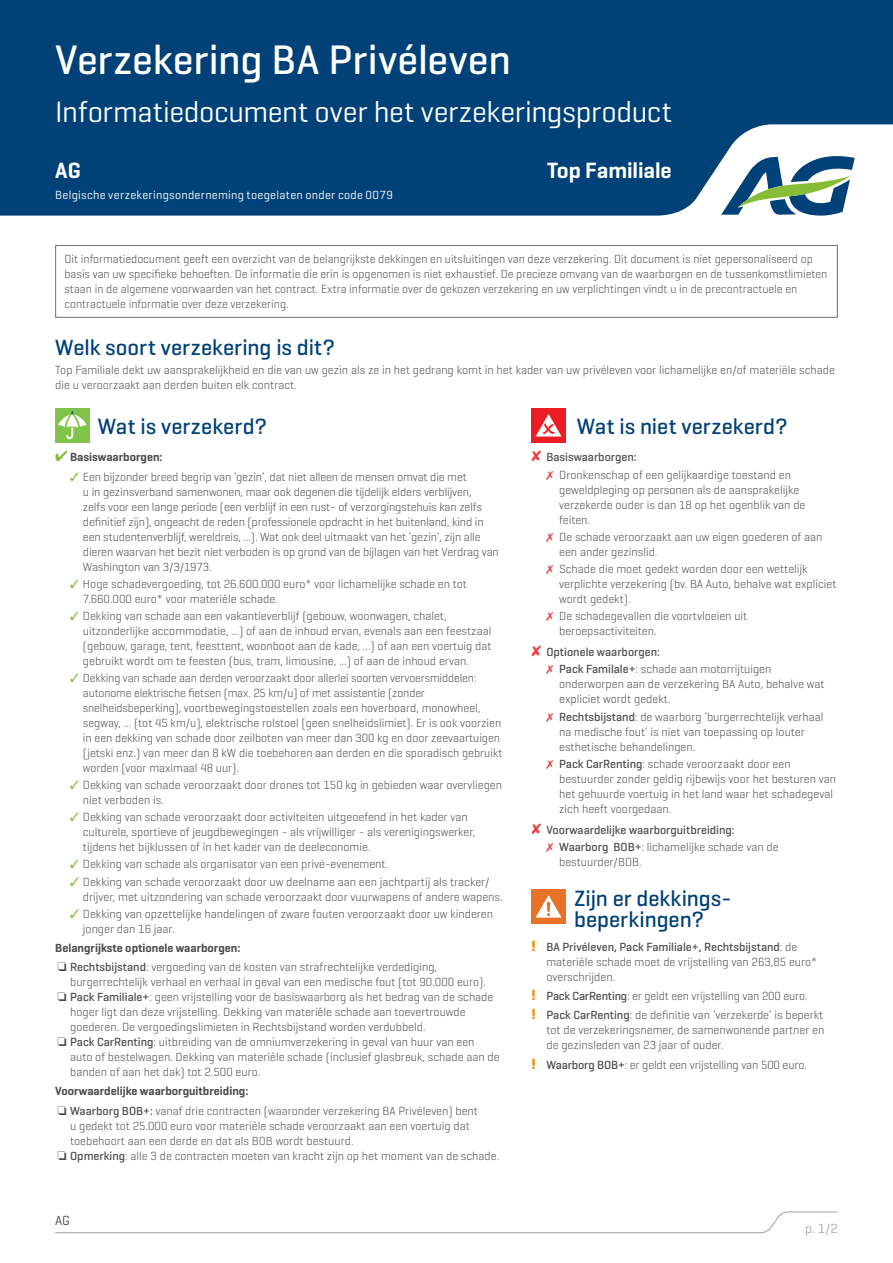
<style>
.page{position:relative;width:893px;height:1263px;background:#fff}
.page>*{position:absolute;margin:0;border:0;box-sizing:border-box;transform-origin:0 0}
.t1{font:500 42px "Geogrotesque";color:#fff}
.t2{font:30px "Geogrotesque";letter-spacing:-.01em;color:#fff}
.t3{font:500 22.5px/21px "Geogrotesque";color:#004177}
.t4{font:600 22.5px "Geogrotesque";letter-spacing:-.005em;color:#fff}
.t5{font:13.5px "Geogrotesque";color:#a4acb1}
.t6{font:13.5px "Geogrotesque";color:#4a4a49}
.t7{font:300 12px/15px "Geogrotesque";color:#4a4a49}
.t8{font:500 12px/17.1px "Geogrotesque";color:#4a4a49}
.t9{font:12px "Geogrotesque";letter-spacing:.02em;color:#fff}
.t10{font:600 12px "Geogrotesque";color:#4a4a49}
.s1{color:#86bd34}
.s2{font-weight:600}
.s3{font-weight:500}
.s4{color:#e74144}
.s5{font-weight:300}
.s6{font-weight:700;font-size:15px;color:#f39200}
</style>
<div class="page">
<div style="left:0;top:0;width:893px;height:216px;background:#004177"></div>
<svg style="left:55px;top:1211px;width:783px;height:23px"></svg>
<svg style="left:721px;top:151px;width:134px;height:65px"></svg>
<div style="left:55px;top:245px;width:783px;height:73px;border:1px solid #706f6f"></div>
<div style="left:55px;top:408px;width:34px;height:34px;background:#7fc349"></div>
<svg style="left:58px;top:411px;width:29px;height:28px"></svg>
<div style="left:531px;top:408px;width:35px;height:34px;background:#ed1c24"></div>
<svg style="left:535px;top:414px;width:27px;height:23px"></svg>
<div style="left:531px;top:889px;width:35px;height:34px;background:#e87225"></div>
<svg style="left:535px;top:895px;width:27px;height:23px"></svg>
<h1 class="t1" style="left:55px;top:34px;width:457px">Verzekering BA Privéleven</h1>
<h2 class="t2" style="left:55px;top:93px;width:618px">Informatiedocument over het verzekeringsproduct</h2>
<h3 class="t4" style="left:55px;top:157px;width:27px">AG</h3>
<h3 class="t4" style="left:547px;top:157px;width:126px">Top Familiale</h3>
<p class="t9" style="left:55px;top:188px;width:339px">Belgische verzekeringsonderneming toegelaten onder code 0079</p>
<p class="t7" style="left:65px;top:251px;width:764px">Dit informatiedocument geeft een overzicht van de belangrijkste dekkingen en uitsluitingen van deze verzekering. Dit document is niet gepersonaliseerd op basis van uw specifieke behoeften. De informatie die erin is opgenomen is niet exhaustief. De precieze omvang van de waarborgen en de tussenkomstlimieten staan in de algemene voorwaarden van het contract. Extra informatie over de gekozen verzekering en uw verplichtingen vindt u in de precontractuele en contractuele informatie over deze verzekering.</p>
<h3 class="t3" style="left:55px;top:336px;width:281px">Welk soort verzekering is dit?</h3>
<p class="t7" style="left:55px;top:362px;width:781px">Top Familiale dekt uw aansprakelijkheid en die van uw gezin als ze in het gedrang komt in het kader van uw privéleven voor lichamelijke en/of materiële schade die u veroorzaakt aan derden buiten elk contract.</p>
<h3 class="t3" style="left:98px;top:415px;width:171px">Wat is verzekerd?</h3>
<p class="t10" style="left:55px;top:450px;width:109px"><span class="s1">✔</span> Basiswaarborgen:</p>
<p class="t7" style="left:83px;top:469px;width:417px;text-indent:-13px"><span class="s1">✓</span> Een bijzonder breed begrip van ‘gezin’, dat niet alleen de mensen omvat die met<br>u in gezinsverband samenwonen, maar ook degenen die tijdelijk elders verblijven,<br>zelfs voor een lange periode (een verblijf in een rust- of verzorgingstehuis kan zelfs definitief zijn), ongeacht de reden (professionele opdracht in het buitenland, kind in een studentenverblijf, wereldreis, ...). Wat ook deel uitmaakt van het ‘gezin’, zijn alle dieren waarvan het bezit niet verboden is op grond van de bijlagen van het Verdrag van Washington van 3/3/1973.</p>
<p class="t7" style="left:83px;top:576px;width:386px;text-indent:-13px"><span class="s1">✓</span> Hoge schadevergoeding, tot 26.600.000 euro* voor lichamelijke schade en tot<br>7.660.000 euro* voor materiële schade.</p>
<p class="t7" style="left:83px;top:608px;width:410px;text-indent:-13px"><span class="s1">✓</span> Dekking van schade aan een vakantieverblijf (gebouw, woonwagen, chalet, uitzonderlijke accommodatie, ...) of aan de inhoud ervan, evenals aan een feestzaal (gebouw, garage, tent, feesttent, woonboot aan de kade, ...) of aan een voertuig dat gebruikt wordt om te feesten (bus, tram, limousine, ...) of aan de inhoud ervan.</p>
<p class="t7" style="left:83px;top:670px;width:421px;text-indent:-13px"><span class="s1">✓</span> Dekking van schade aan derden veroorzaakt door allerlei soorten vervoersmiddelen: autonome elektrische fietsen (max. 25 km/u) of met assistentie (zonder snelheidsbeperking), voortbewegingstoestellen zoals een hoverboard, monowheel, segway, ... (tot 45 km/u), elektrische rolstoel (geen snelheidslimiet). Er is ook voorzien in een dekking van schade door zeilboten van meer dan 300 kg en door zeevaartuigen (jetski enz.) van meer dan 8 kW die toebehoren aan derden en die sporadisch gebruikt worden (voor maximaal 48 uur).</p>
<p class="t7" style="left:83px;top:777px;width:421px;text-indent:-13px"><span class="s1">✓</span> Dekking van schade veroorzaakt door drones tot 150 kg in gebieden waar overvliegen niet verboden is.</p>
<p class="t7" style="left:83px;top:809px;width:394px;text-indent:-13px"><span class="s1">✓</span> Dekking van schade veroorzaakt door activiteiten uitgeoefend in het kader van culturele, sportieve of jeugdbewegingen - als vrijwilliger - als verenigingswerker, tijdens het bijklussen of in het kader van de deeleconomie.</p>
<p class="t7" style="left:70px;top:856px;width:320px"><span class="s1">✓</span> Dekking van schade als organisator van een privé-evenement.</p>
<p class="t7" style="left:83px;top:873px;width:421px;text-indent:-13px"><span class="s1">✓</span> Dekking van schade veroorzaakt door uw deelname aan een jachtpartij als tracker/ drijver, met uitzondering van schade veroorzaakt door vuurwapens of andere wapens.</p>
<p class="t7" style="left:83px;top:906px;width:412px;text-indent:-13px"><span class="s1">✓</span> Dekking van opzettelijke handelingen of zware fouten veroorzaakt door uw kinderen jonger dan 16 jaar.</p>
<p class="t7" style="left:55px;top:938px;width:383px;line-height:19.2px"><span class="s2">Belangrijkste optionele waarborgen:<br></span>❏ <span class="s3">Rechtsbijstand</span>: vergoeding van de kosten van strafrechtelijke verdediging,</p>
<p class="t7" style="left:70px;top:974px;width:417px">burgerrechtelijk verhaal en verhaal in geval van een medische fout (tot 90.000 euro).</p>
<p class="t7" style="left:57px;top:989px;width:438px">❏ <span class="s3">Pack Familiale+</span>: geen vrijstelling voor de basiswaarborg als het bedrag van de schade</p>
<p class="t7" style="left:70px;top:1004px;width:397px">hoger ligt dan deze vrijstelling. Dekking van materiële schade aan toevertrouwde</p>
<p class="t7" style="left:70px;top:1019px;width:357px">goederen. De vergoedingslimieten in Rechtsbijstand worden verdubbeld.</p>
<p class="t7" style="left:57px;top:1034px;width:419px">❏ <span class="s3">Pack CarRenting</span>: uitbreiding van de omniumverzekering in geval van huur van een</p>
<p class="t7" style="left:70px;top:1049px;width:431px">auto of bestelwagen. Dekking van materiële schade (inclusief glasbreuk, schade aan de</p>
<p class="t7" style="left:70px;top:1064px;width:192px">banden of aan het dak) tot 2.500 euro.</p>
<p class="t7" style="left:55px;top:1081px;width:424px;line-height:19.2px"><span class="s2">Voorwaardelijke waarborguitbreiding:<br></span>❏ <span class="s3">Waarborg BOB+:</span> vanaf drie contracten (waaronder verzekering BA Privéleven) bent</p>
<p class="t7" style="left:70px;top:1118px;width:401px">u gedekt tot 25.000 euro voor materiële schade veroorzaakt aan een voertuig dat</p>
<p class="t7" style="left:70px;top:1133px;width:285px">toebehoort aan een derde en dat als BOB wordt bestuurd.</p>
<p class="t7" style="left:57px;top:1148px;width:443px">❏ <span class="s3">Opmerking</span>: alle 3 de contracten moeten van kracht zijn op het moment van de schade.</p>
<h3 class="t3" style="left:577px;top:415px;width:212px">Wat is niet verzekerd?</h3>
<p class="t7" style="left:546px;top:448px;width:246px;line-height:17.1px;text-indent:-15px"><span class="s4">✘</span> <span class="s3">Basiswaarborgen:<br></span><span class="s4">✗</span> Dronkenschap of een gelijkaardige toestand en</p>
<p class="t7" style="left:559px;top:481px;width:248px">geweldpleging op personen als de aansprakelijke verzekerde ouder is dan 18 op het ogenblik van de feiten.</p>
<p class="t7" style="left:559px;top:529px;width:265px;text-indent:-13px"><span class="s4">✗</span> De schade veroorzaakt aan uw eigen goederen of aan een ander gezinslid.</p>
<p class="t7" style="left:559px;top:561px;width:279px;text-indent:-13px"><span class="s4">✗</span> Schade die moet gedekt worden door een wettelijk verplichte verzekering (bv. BA Auto, behalve wat expliciet wordt gedekt).</p>
<p class="t7" style="left:559px;top:608px;width:190px;text-indent:-13px"><span class="s4">✗</span> De schadegevallen die voortvloeien uit beroepsactiviteiten.</p>
<p class="t8" style="left:546px;top:643px;width:227px;text-indent:-15px"><span class="s4">✘</span> Optionele waarborgen:<br><span class="s4">✗</span> Pack Familale+<span class="s5">: schade aan motorrijtuigen</span></p>
<p class="t7" style="left:559px;top:676px;width:267px">onderworpen aan de verzekering BA Auto, behalve wat expliciet wordt gedekt.</p>
<p class="t7" style="left:559px;top:708px;width:266px;text-indent:-13px"><span class="s4">✗</span> <span class="s3">Rechtsbijstand</span>: de waarborg ‘burgerrechtelijk verhaal na medische fout’ is niet van toepassing op louter esthetische behandelingen.</p>
<p class="t7" style="left:559px;top:756px;width:278px;text-indent:-13px"><span class="s4">✗</span> <span class="s3">Pack CarRenting</span>: schade veroorzaakt door een bestuurder zonder geldig rijbewijs voor het besturen van het gehuurde voertuig in het land waar het schadegeval zich heeft voorgedaan.</p>
<p class="t8" style="left:546px;top:821px;width:234px;text-indent:-15px"><span class="s4">✘</span> Voorwaardelijke waarborguitbreiding:<br><span class="s4">✗</span> Waarborg BOB+<span class="s5">: lichamelijke schade van de</span></p>
<p class="t7" style="left:559px;top:854px;width:84px">bestuurder/BOB.</p>
<h3 class="t3" style="left:574px;top:888px;width:159px">Zijn er dekkings&shy;beperkingen?</h3>
<p class="t7" style="left:546px;top:939px;width:272px;text-indent:-15px"><span class="s6">!</span> <span class="s3">BA Privéleven, Pack Familiale+, Rechtsbijstand</span>: de materiële schade moet de vrijstelling van 263,85 euro* overschrijden.</p>
<p class="t7" style="left:531px;top:986px;width:293px;line-height:19.2px"><span class="s6">!</span> <span class="s3">Pack CarRenting</span>: er geldt een vrijstelling van 200 euro.<br><span class="s6">!</span> <span class="s3">Pack CarRenting</span>: de definitie van ‘verzekerde’ is beperkt</p>
<p class="t7" style="left:546px;top:1022px;width:280px">tot de verzekeringsnemer, de samenwonende partner en de gezinsleden van 23 jaar of ouder.</p>
<p class="t7" style="left:531px;top:1057px;width:277px"><span class="s6">!</span> <span class="s3">Waarborg BOB+</span>: er geldt een vrijstelling van 500 euro.</p>
<p class="t6" style="left:55px;top:1212px;width:16px">AG</p>
<p class="t5" style="left:805px;top:1220px;width:34px">p. 1/2</p>
</div>
